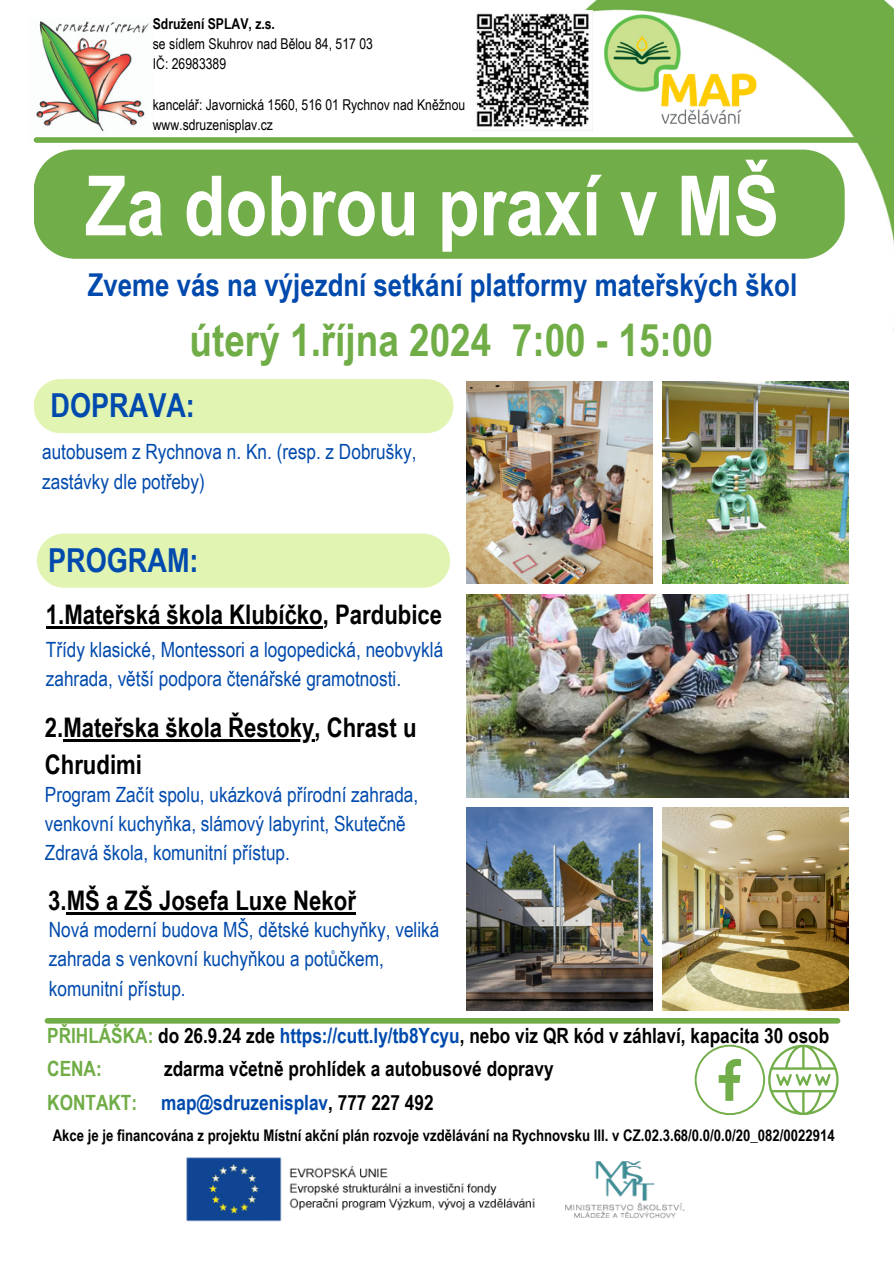
<style>
.page{position:relative;width:894px;height:1264px;background:#fff}
.page>*{position:absolute;margin:0;border:0;box-sizing:border-box;transform-origin:0 0}
.t1{font:700 83.1px "Arial Narrow";color:#fff}
.t2{font:700 45px "Arial Narrow";color:#70ad47}
.t3{font:700 33px "Arial Narrow";color:#004aad}
.t4{font:700 31.5px "Arial Narrow";color:#004aad}
.t5{font:700 27px "Arial Narrow";color:#000}
.t6{font:21px/29.2px "Arial Narrow";color:#004aad}
.t7{font:700 21px/33.8px "Arial Narrow";color:#000}
.t8{font:700 16.05px "Arial Narrow";color:#000}
.t9{font:14.85px "Arial Narrow";color:#000}
.t10{font:700 14.85px "Arial Narrow";color:#000}
.s1{color:#70ad47}
.s2{color:#004aad}
</style>
<div class="page">
<img style="left:582px;top:0;width:311px;height:237px">
<img style="left:476px;top:11px;width:116px;height:119px">
<img style="left:33px;top:21px;width:116px;height:121px">
<div style="left:36px;top:137px;width:844px;height:6px;background:#71ad48"></div>
<img style="left:186px;top:1157px;width:499px;height:65px">
<img style="left:594px;top:11px;width:169px;height:119px">
<div style="left:34px;top:150px;width:810px;height:109px;background:#71ad48"></div>
<div style="left:34px;top:379px;width:419px;height:54px;background:#e1f4b2;border-radius:27px"></div>
<svg style="left:694px;top:1044px;width:144px;height:71px"></svg>
<img style="left:467px;top:381px;width:185px;height:203px">
<img style="left:662px;top:381px;width:186px;height:203px">
<img style="left:467px;top:594px;width:381px;height:203px">
<img style="left:467px;top:807px;width:185px;height:203px">
<img style="left:662px;top:807px;width:186px;height:203px">
<div style="left:37px;top:533px;width:413px;height:55px;background:#e1f4b2;border-radius:27px"></div>
<div style="left:47px;top:1018px;width:790px;height:5px;background:#70ad47"></div>
<hr style="left:46px;top:626px;width:18px;height:3px;background:#000">
<hr style="left:64px;top:626px;width:259px;height:3px;background:#000">
<hr style="left:67px;top:912px;width:289px;height:2px;background:#000">
<hr style="left:63px;top:739px;width:165px;height:2px;background:#000">
<hr style="left:228px;top:739px;width:86px;height:2px;background:#000">
<p class="t10" style="left:153px;top:15px;width:124px">Sdružení SPLAV, z.s.</p>
<p class="t9" style="left:153px;top:35px;width:221px">se sídlem Skuhrov nad Bělou 84, 517 03</p>
<p class="t9" style="left:153px;top:55px;width:75px">IČ: 26983389</p>
<p class="t9" style="left:153px;top:96px;width:314px">kancelář: Javornická 1560, 516 01 Rychnov nad Kněžnou</p>
<h1 class="t9" style="left:153px;top:116px;width:122px">www.sdruzenisplav.cz</h1>
<h4 class="t1" style="left:85px;top:158px;width:695px">Za dobrou praxí v MŠ</h4>
<h3 class="t4" style="left:88px;top:267px;width:710px">Zveme vás na výjezdní setkání platformy mateřských škol</h3>
<h3 class="t2" style="left:189px;top:314px;width:524px">úterý 1.října 2024 7:00 - 15:00</h3>
<p class="t3" style="left:51px;top:386px;width:146px">DOPRAVA:</p>
<p class="t6" style="left:42px;top:437px;width:376px">autobusem z Rychnova n. Kn. (resp. z Dobrušky, zastávky dle potřeby)</p>
<h5 class="t3" style="left:48px;top:541px;width:152px">PROGRAM:</h5>
<p class="t5" style="left:46px;top:599px;width:398px">1.Mateřská škola Klubíčko, Pardubice</p>
<h5 class="t6" style="left:46px;top:635px;width:399px">Třídy klasické, Montessori a logopedická, neobvyklá zahrada, větší podpora čtenářské gramotnosti.</h5>
<p class="t5" style="left:45px;top:711px;width:373px">2.Mateřska škola Řestoky, Chrast u</p>
<p class="t5" style="left:45px;top:748px;width:99px">Chrudimi</p>
<p class="t6" style="left:45px;top:779px;width:375px">Program Začít spolu, ukázková přírodní zahrada, venkovní kuchyňka, slámový labyrint, Skutečně<br>Zdravá škola, komunitní přístup.</p>
<p class="t5" style="left:48px;top:885px;width:309px">3.MŠ a ZŠ Josefa Luxe Nekoř</p>
<h6 class="t6" style="left:49px;top:914px;width:392px">Nová moderní budova MŠ, dětské kuchyňky, veliká zahrada s venkovní kuchyňkou a potůčkem, komunitní přístup.</h6>
<p class="t7" style="left:47px;top:1018px;width:783px"><span class="s1">PŘIHLÁŠKA:</span> do 26.9.24 zde <span class="s2">https://cutt.ly/tb8Ycyu</span>, nebo viz QR kód v záhlaví, kapacita 30 osob<br><span class="s1">CENA:</span></p>
<p class="t7" style="left:47px;top:1051px;width:508px;text-indent:117px">zdarma včetně prohlídek a autobusové dopravy<br><span class="s1">KONTAKT:</span> <span class="s2">map@sdruzenisplav</span>, 777 227 492</p>
<h2 class="t8" style="left:53px;top:1125px;width:783px">Akce je je financována z projektu Místní akční plán rozvoje vzdělávání na Rychnovsku III. v CZ.02.3.68/0.0/0.0/20_082/0022914</h2>
</div>
